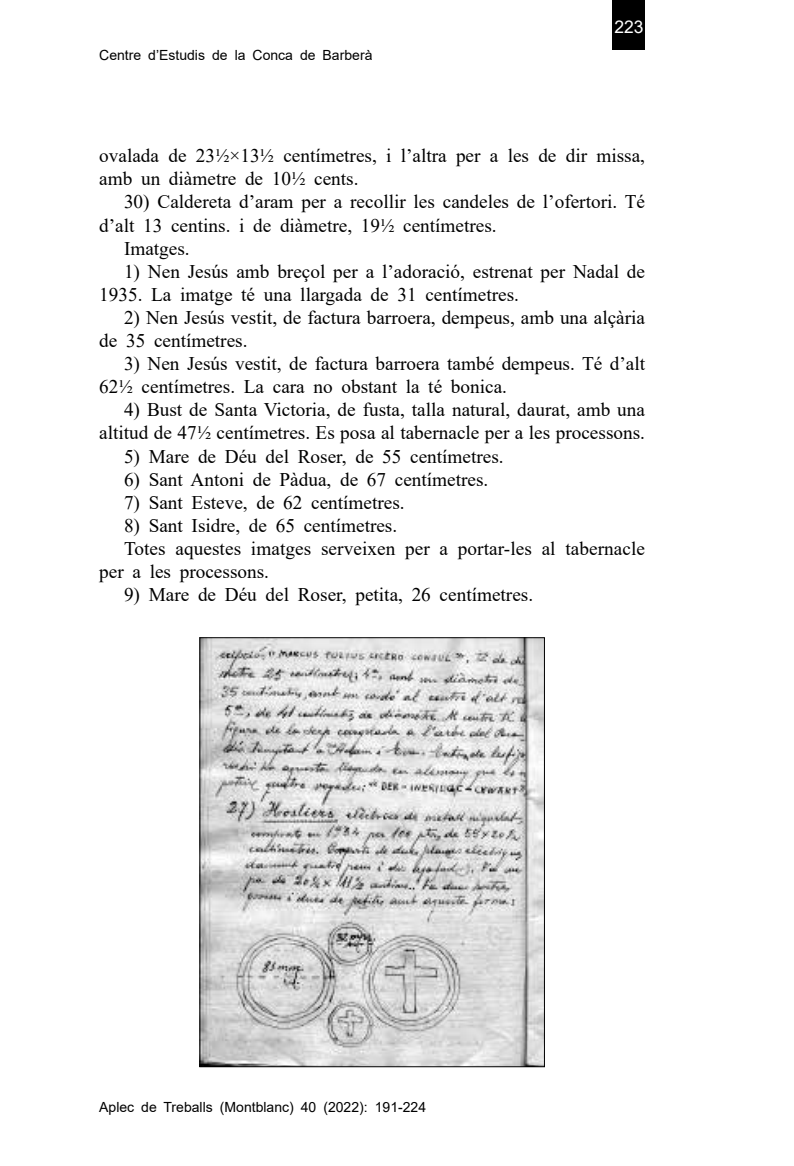
<style>
.page{position:relative;width:794px;height:1166px;background:#fff}
.page>*{position:absolute;margin:0;border:0;box-sizing:border-box;transform-origin:0 0}
.t1{font:19.25px/23.1px "Times New Roman";color:#000}
.t2{font:17.5px "Arial";color:#fff}
.t3{font:14px "Arial";color:#000}
</style>
<div class="page">
<div style="left:613px;top:0;width:32px;height:50px;background:#000"></div>
<img style="left:202px;top:639px;width:340px;height:426px">
<div style="left:200px;top:637px;width:344px;height:430px;border:1px solid #000"></div>
<p class="t3" style="left:99px;top:45px;width:275px">Centre d’Estudis de la Conca de Barberà</p>
<p class="t2" style="left:614px;top:14px;width:31px">223</p>
<p class="t1" style="left:99px;top:144px;width:547px">ovalada de 23½×13½ centímetres, i l’altra per a les de dir missa, amb un diàmetre de 10½ cents.</p>
<p class="t1" style="left:124px;top:190px;width:522px">30) Caldereta d’aram per a recollir les candeles de l’ofertori. Té</p>
<p class="t1" style="left:99px;top:213px;width:399px">d’alt 13 centins. i de diàmetre, 19½ centímetres.</p>
<p class="t1" style="left:124px;top:236px;width:67px">Imatges.</p>
<p class="t1" style="left:99px;top:259px;width:547px;text-indent:25px">1) Nen Jesús amb breçol per a l’adoració, estrenat per Nadal de<br>1935. La imatge té una llargada de 31 centímetres.</p>
<p class="t1" style="left:99px;top:305px;width:547px;text-indent:25px">2) Nen Jesús vestit, de factura barroera, dempeus, amb una alçària de 35 centímetres.</p>
<p class="t1" style="left:99px;top:351px;width:547px;text-indent:25px">3) Nen Jesús vestit, de factura barroera també dempeus. Té d’alt<br>62½ centímetres. La cara no obstant la té bonica.</p>
<p class="t1" style="left:99px;top:398px;width:547px;text-align:right">4) Bust de Santa Victoria, de fusta, talla natural, daurat, amb una altitud de 47½ centímetres. Es posa al tabernacle per a les processons.</p>
<p class="t1" style="left:124px;top:444px;width:381px">5) Mare de Déu del Roser, de 55 centímetres.</p>
<p class="t1" style="left:124px;top:467px;width:366px">6) Sant Antoni de Pàdua, de 67 centímetres.</p>
<p class="t1" style="left:124px;top:490px;width:282px">7) Sant Esteve, de 62 centímetres.</p>
<p class="t1" style="left:124px;top:513px;width:275px">8) Sant Isidre, de 65 centímetres.</p>
<p class="t1" style="left:124px;top:536px;width:522px">Totes aquestes imatges serveixen per a portar-les al tabernacle</p>
<p class="t1" style="left:99px;top:559px;width:171px">per a les processons.</p>
<p class="t1" style="left:124px;top:582px;width:411px">9) Mare de Déu del Roser, petita, 26 centímetres.</p>
<p class="t3" style="left:99px;top:1097px;width:328px">Aplec de Treballs (Montblanc) 40 (2022): 191-224</p>
</div>
